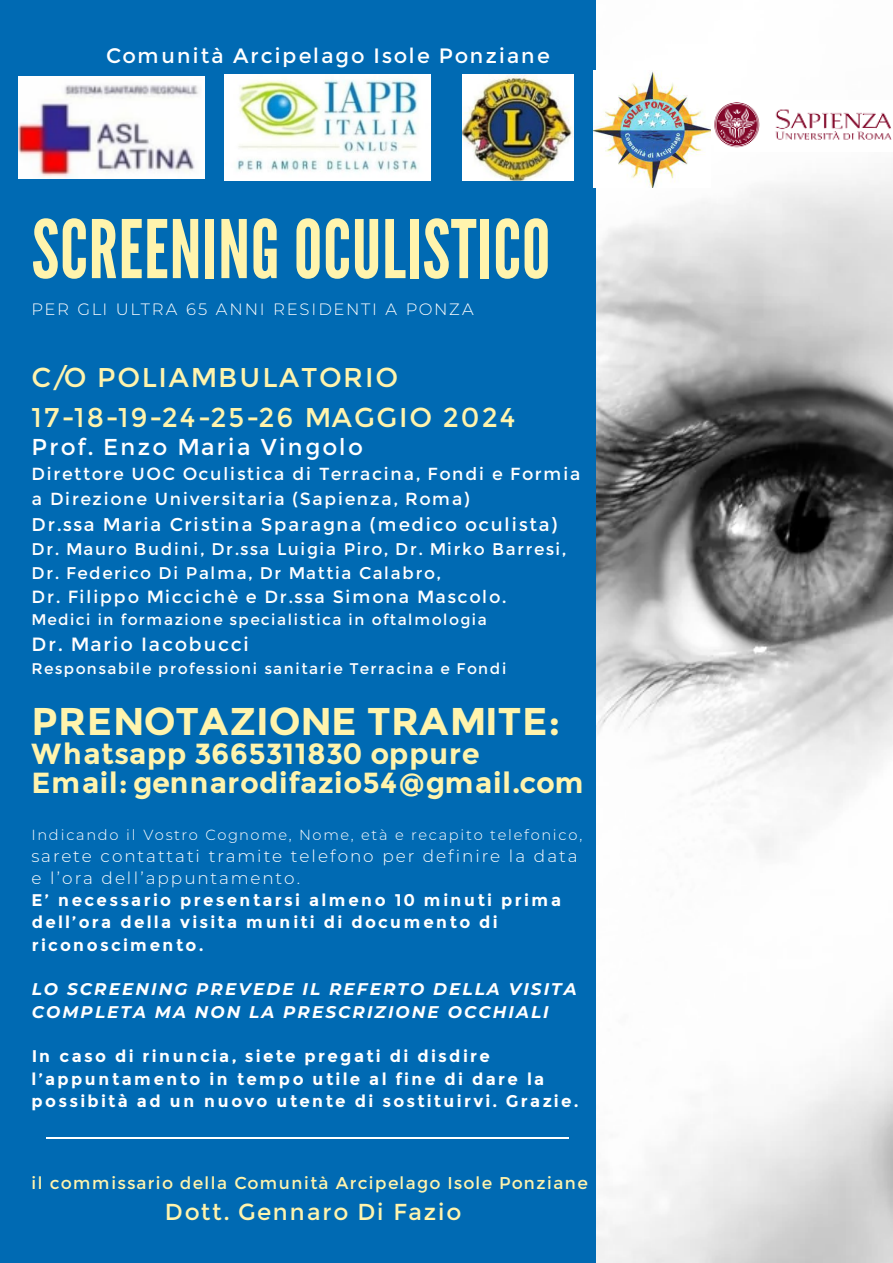
<style>
.page{position:relative;width:893px;height:1263px;background:#006ab3}
.page>*{position:absolute;margin:0;border:0;box-sizing:border-box;transform-origin:0 0}
.t1{font:80.47px "League Gothic";letter-spacing:.01em;color:#fff4ad}
.t2{font:700 38.7px "Montserrat";letter-spacing:.005em;color:#fff4ad}
.t3{font:700 29.1px/28.7px "Montserrat";letter-spacing:.015em;color:#fff4ad}
.t4{font:27.15px/39.4px "Montserrat";letter-spacing:.075em;color:#fff4ad}
.t5{font:23.1px "Montserrat";letter-spacing:.075em;color:#fff4ad}
.t6{font:22.95px "Montserrat";letter-spacing:.095em;color:#fff}
.t7{font:20.77px "Montserrat";letter-spacing:.095em;color:#fff}
.t8{font:19.2px "Montserrat";letter-spacing:.095em;color:#fff}
.t9{font:18.45px "Montserrat";letter-spacing:.095em;color:#fff}
.t10{font:17.7px "Montserrat";letter-spacing:.095em;color:#fff}
.t11{font:17.48px/24.8px "Montserrat";letter-spacing:.095em;color:#fff}
.t12{font:17.1px "Montserrat";letter-spacing:.08em;color:#fff4ad}
.t13{font:16.95px/23.6px "Montserrat";letter-spacing:.095em;color:#fff}
.t14{font:700 16.88px/22.5px "Montserrat";letter-spacing:.135em;color:#fff}
.t15{font:italic 700 16.88px/22.5px "Montserrat";letter-spacing:.12em;color:#fff}
.t16{font:300 16.88px/21.9px "Montserrat";letter-spacing:.11em;color:#fff}
.t17{font:300 16.42px "Montserrat";letter-spacing:.1em;color:#fff}
.t18{font:15.45px "Montserrat";letter-spacing:.095em;color:#fff}
.t19{font:300 14.62px "Montserrat";letter-spacing:.11em;color:#fff}
</style>
<div class="page">
<hr style="left:46px;top:1137px;width:522px;height:2px;background:#fff">
<img style="left:596px;top:0;width:297px;height:1263px">
<img style="left:715px;top:101px;width:178px;height:51px">
<img style="left:18px;top:77px;width:186px;height:101px">
<img style="left:225px;top:74px;width:205px;height:106px">
<img style="left:462px;top:75px;width:112px;height:105px">
<img style="left:593px;top:71px;width:117px;height:116px">
<p class="t7" style="left:106px;top:44px;width:445px">Comunità Arcipelago Isole Ponziane</p>
<h1 class="t1" style="left:32px;top:203px;width:520px">SCREENING OCULISTICO</h1>
<p class="t17" style="left:32px;top:298px;width:443px">PER GLI ULTRA 65 ANNI RESIDENTI A PONZA</p>
<h3 class="t4" style="left:32px;top:358px;width:485px">C/O POLIAMBULATORIO<br>17-18-19-24-25-26 MAGGIO 2024</h3>
<h3 class="t6" style="left:32px;top:433px;width:333px">Prof. Enzo Maria Vingolo</h3>
<p class="t11" style="left:32px;top:462px;width:550px">Direttore UOC Oculistica di Terracina, Fondi e Formia a Direzione Universitaria (Sapienza, Roma)</p>
<p class="t9" style="left:32px;top:513px;width:527px">Dr.ssa Maria Cristina Sparagna (medico oculista)</p>
<p class="t13" style="left:32px;top:538px;width:536px">Dr. Mauro Budini, Dr.ssa Luigia Piro, Dr. Mirko Barresi,<br>Dr. Federico Di Palma, Dr Mattia Calabro,</p>
<p class="t10" style="left:32px;top:587px;width:477px">Dr. Filippo Miccichè e Dr.ssa Simona Mascolo.</p>
<p class="t18" style="left:32px;top:611px;width:457px">Medici in formazione specialistica in oftalmologia</p>
<p class="t8" style="left:32px;top:633px;width:219px">Dr. Mario Iacobucci</p>
<p class="t18" style="left:32px;top:659px;width:476px">Responsabile professioni sanitarie Terracina e Fondi</p>
<h2 class="t2" style="left:32px;top:698px;width:530px">PRENOTAZIONE TRAMITE:</h2>
<h3 class="t3" style="left:32px;top:740px;width:553px">Whatsapp 3665311830 oppure<br>Email: gennarodifazio54@gmail.com</h3>
<p class="t19" style="left:32px;top:825px;width:552px">Indicando il Vostro Cognome, Nome, età e recapito telefonico,</p>
<p class="t16" style="left:32px;top:844px;width:547px">sarete contattati tramite telefono per definire la data e l’ora dell’appuntamento.</p>
<p class="t14" style="left:32px;top:888px;width:531px">E’ necessario presentarsi almeno 10 minuti prima dell’ora della visita muniti di documento di riconoscimento.</p>
<p class="t15" style="left:32px;top:977px;width:546px">LO SCREENING PREVEDE IL REFERTO DELLA VISITA<br>COMPLETA MA NON LA PRESCRIZIONE OCCHIALI</p>
<p class="t14" style="left:32px;top:1045px;width:548px">In caso di rinuncia, siete pregati di disdire l’appuntamento in tempo utile al fine di dare la possibità ad un nuovo utente di sostituirvi. Grazie.</p>
<p class="t12" style="left:32px;top:1173px;width:558px">il commissario della Comunità Arcipelago Isole Ponziane</p>
<h3 class="t5" style="left:165px;top:1198px;width:298px">Dott. Gennaro Di Fazio</h3>
</div>
